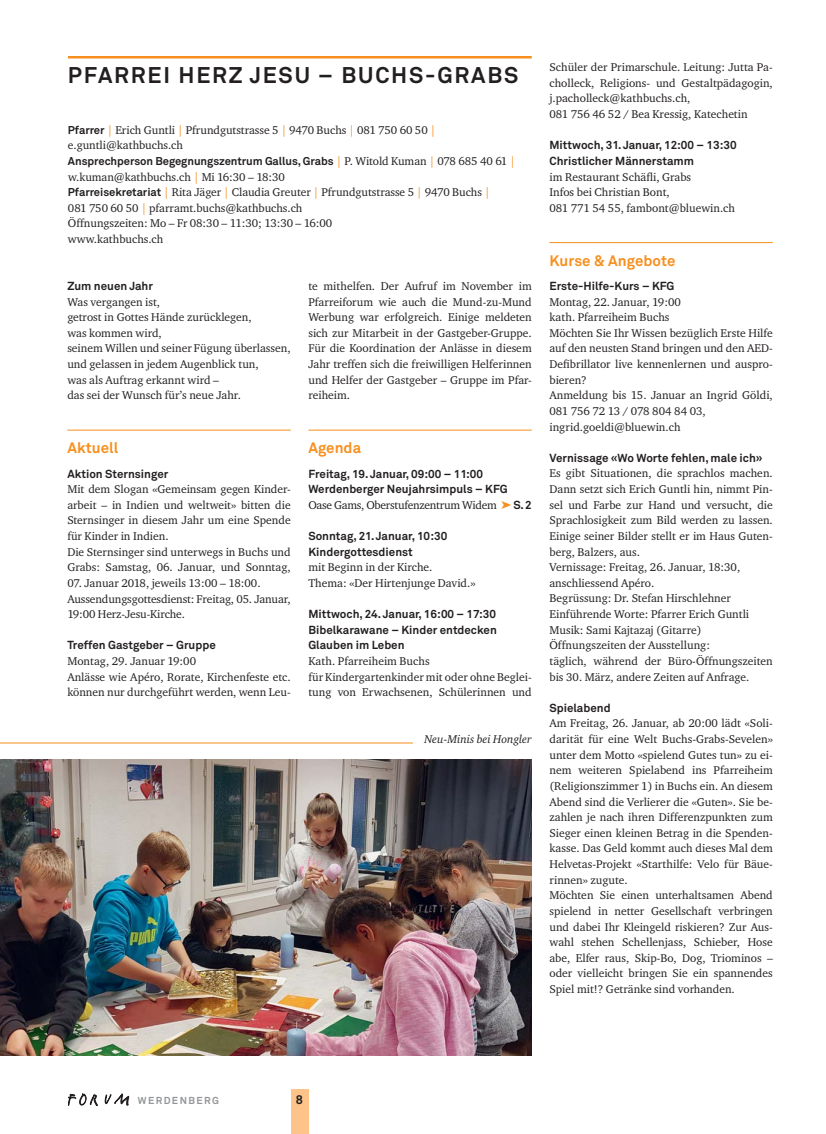
<style>
.page{position:relative;width:826px;height:1134px;background:#fff}
.page>*{position:absolute;margin:0;border:0;box-sizing:border-box;transform-origin:0 0}
.t1{font:700 22.5px "Akkurat";letter-spacing:.08em;color:#231f20}
.t2{font:700 15px "Akkurat";letter-spacing:.005em;color:#f78f1e}
.t3{font:700 12.5px "Akkurat";color:#231f20}
.t4{font:11.5px/15.6px "Charter ITC";color:#231f20}
.t5{font:700 11.5px/15.6px "Akkurat";color:#231f20}
.t6{font:11.5px "Charter ITC";letter-spacing:-.025em;color:#231f20}
.t7{font:italic 11.5px "Charter ITC";color:#231f20}
.t8{font:700 11.25px "Akkurat";letter-spacing:-.005em;color:#231f20}
.t9{font:700 10px "Akkurat";letter-spacing:.14em;color:#939598}
.s1{font-family:"Akkurat";font-weight:700;font-size:11.25px}
.s2{color:#f78f1e}
.s3{font-family:"Charter ITC";font-weight:400;font-size:11.5px;color:#f78f1e}
.s4{font-family:"Charter ITC";font-weight:400;font-size:11.5px}
</style>
<div class="page">
<svg style="left:105px;top:1094px;width:24px;height:11px"></svg>
<svg style="left:68px;top:1094px;width:29px;height:12px"></svg>
<div style="left:291px;top:1090px;width:17px;height:44px;background:#fdc388"></div>
<hr style="left:68px;top:56px;width:463px;height:2px;background:#f78f1e">
<hr style="left:67px;top:430px;width:224px;height:1px;background:#f78f1e">
<hr style="left:308px;top:430px;width:223px;height:1px;background:#f78f1e">
<hr style="left:549px;top:242px;width:223px;height:1px;background:#f78f1e">
<hr style="left:0;top:743px;width:413px;height:1px;background:#f78f1e">
<img style="left:0;top:759px;width:531px;height:296px">
<h1 class="t1" style="left:68px;top:67px;width:452px">PFARREI HERZ JESU – BUCHS-GRABS</h1>
<p class="t4" style="left:68px;top:122px;width:369px"><span class="s1">Pfarrer</span> <span class="s2">|</span> Erich Guntli <span class="s2">|</span> Pfrundgutstrasse 5 <span class="s2">|</span> 9470 Buchs <span class="s2">|</span> 081 750 60 50 <span class="s2">| </span>e.guntli@kathbuchs.ch</p>
<p class="t8" style="left:68px;top:157px;width:449px">Ansprechperson Begegnungszentrum Gallus, Grabs <span class="s3">|</span> <span class="s4">P. Witold Kuman</span> <span class="s3">|</span> <span class="s4">078 685 40 61</span> <span class="s3">|</span></p>
<p class="t4" style="left:68px;top:169px;width:424px">w.kuman@kathbuchs.ch <span class="s2">|</span> Mi 16:30 – 18:30<br><span class="s1">Pfarreisekretariat</span> <span class="s2">|</span> Rita Jäger <span class="s2">|</span> Claudia Greuter <span class="s2">|</span> Pfrundgutstrasse 5 <span class="s2">|</span> 9470 Buchs <span class="s2">| </span>081 750 60 50 <span class="s2">|</span> pfarramt.buchs@kathbuchs.ch<br>Öffnungszeiten: Mo – Fr 08:30 – 11:30; 13:30 – 16:00<br>www.kathbuchs.ch</p>
<p class="t5" style="left:67px;top:279px;width:87px">Zum neuen Jahr</p>
<p class="t4" style="left:67px;top:294px;width:225px">Was vergangen ist,<br>getrost in Gottes Hände zurücklegen,<br>was kommen wird,<br>seinem Willen und seiner Fügung überlassen, und gelassen in jedem Augenblick tun,<br>was als Auftrag erkannt wird –<br>das sei der Wunsch für’s neue Jahr.</p>
<p class="t4" style="left:308px;top:279px;width:225px;text-align:justify">te mithelfen. Der Aufruf im November im Pfarreiforum wie auch die Mund-zu-Mund Werbung war erfolgreich. Einige meldeten sich zur Mitarbeit in der Gastgeber-Gruppe.<br>Für die Koordination der Anlässe in diesem Jahr treffen sich die freiwilligen Helferinnen und Helfer der Gastgeber – Gruppe im Pfar&shy;reiheim.</p>
<h2 class="t2" style="left:67px;top:442px;width:52px">Aktuell</h2>
<p class="t5" style="left:67px;top:467px;width:102px">Aktion Sternsinger</p>
<p class="t4" style="left:67px;top:482px;width:225px">Mit dem Slogan «Gemeinsam gegen Kinder&shy;arbeit – in Indien und weltweit» bitten die Sternsinger in diesem Jahr um eine Spende für Kinder in Indien.<br>Die Sternsinger sind unterwegs in Buchs und Grabs: Samstag, 06. Januar, und Sonntag,</p>
<p class="t4" style="left:67px;top:575px;width:225px">07. Januar 2018, jeweils 13:00 – 18:00.<br>Aussendungsgottesdienst: Freitag, 05. Januar,<br>19:00 Herz-Jesu-Kirche.</p>
<p class="t5" style="left:67px;top:639px;width:150px">Treffen Gastgeber – Gruppe</p>
<p class="t4" style="left:67px;top:654px;width:225px">Montag, 29. Januar 19:00<br>Anlässe wie Apéro, Rorate, Kirchenfeste etc. können nur durchgeführt werden, wenn Leu-</p>
<h2 class="t2" style="left:308px;top:442px;width:54px">Agenda</h2>
<p class="t5" style="left:308px;top:467px;width:201px">Freitag, 19. Januar, 09:00 – 11:00<br>Werdenberger Neujahrsimpuls – KFG</p>
<p class="t6" style="left:308px;top:499px;width:190px">Oase Gams, Oberstufenzentrum Widem</p>
<p class="t5" style="left:513px;top:498px;width:20px">S. 2</p>
<p class="t5" style="left:308px;top:529px;width:140px">Sonntag, 21. Januar, 10:30<br>Kindergottesdienst</p>
<p class="t4" style="left:308px;top:560px;width:168px">mit Beginn in der Kirche.<br>Thema: «Der Hirtenjunge David.»</p>
<p class="t5" style="left:308px;top:608px;width:190px;text-align:justify">Mittwoch, 24. Januar, 16:00 – 17:30<br>Bibelkarawane – Kinder entdecken Glauben im Leben</p>
<p class="t4" style="left:308px;top:654px;width:225px">Kath. Pfarreiheim Buchs<br>für Kindergartenkinder mit oder ohne Beglei&shy;tung von Erwachsenen, Schülerinnen und</p>
<p class="t7" style="left:424px;top:734px;width:109px">Neu-Minis bei Hongler</p>
<p class="t4" style="left:549px;top:60px;width:225px">Schüler der Primarschule. Leitung: Jutta Pa&shy;cholleck, Religions- und Gestaltpädagogin, j.pacholleck@kathbuchs.ch,<br>081 756 46 52 / Bea Kressig, Katechetin</p>
<p class="t5" style="left:549px;top:139px;width:189px">Mittwoch, 31. Januar, 12:00 – 13:30<br>Christlicher Männerstamm</p>
<p class="t4" style="left:549px;top:169px;width:187px">im Restaurant Schäfli, Grabs<br>Infos bei Christian Bont,<br>081 771 54 55, fambont@bluewin.ch</p>
<h2 class="t2" style="left:549px;top:255px;width:127px">Kurse &amp; Angebote</h2>
<p class="t5" style="left:549px;top:279px;width:127px">Erste-Hilfe-Kurs – KFG</p>
<p class="t4" style="left:549px;top:294px;width:225px">Montag, 22. Januar, 19:00<br>kath. Pfarreiheim Buchs<br>Möchten Sie Ihr Wissen bezüglich Erste Hilfe auf den neusten Stand bringen und den AED-<br>Defibrillator live kennenlernen und auspro&shy;bieren?<br>Anmeldung bis 15. Januar an Ingrid Göldi,<br>081 756 72 13 / 078 804 84 03, ingrid.goeldi@bluewin.ch</p>
<p class="t5" style="left:549px;top:451px;width:215px">Vernissage «Wo Worte fehlen, male ich»</p>
<p class="t4" style="left:549px;top:466px;width:225px">Es gibt Situationen, die sprachlos machen.<br>Dann setzt sich Erich Guntli hin, nimmt Pin&shy;sel und Farbe zur Hand und versucht, die Sprachlosigkeit zum Bild werden zu lassen.<br>Einige seiner Bilder stellt er im Haus Guten&shy;berg, Balzers, aus.<br>Vernissage: Freitag, 26. Januar, 18:30, anschliessend Apéro.<br>Begrüssung: Dr. Stefan Hirschlehner Einführende Worte: Pfarrer Erich Guntli Musik: Sami Kajtazaj (Gitarre)<br>Öffnungszeiten der Ausstellung:<br>täglich, während der Büro-Öffnungszeiten bis 30. März, andere Zeiten auf Anfrage.</p>
<p class="t5" style="left:549px;top:701px;width:63px">Spielabend</p>
<p class="t4" style="left:549px;top:716px;width:225px">Am Freitag, 26. Januar, ab 20:00 lädt «Soli&shy;darität für eine Welt Buchs-Grabs-Sevelen» unter dem Motto «spielend Gutes tun» zu ei&shy;nem weiteren Spielabend ins Pfarreiheim (Religionszimmer 1) in Buchs ein. An diesem Abend sind die Verlierer die «Guten». Sie be&shy;zahlen je nach ihren Differenzpunkten zum Sieger einen kleinen Betrag in die Spenden&shy;kasse. Das Geld kommt auch dieses Mal dem Helvetas-Projekt «Starthilfe: Velo für Bäue&shy;rinnen» zugute.<br>Möchten Sie einen unterhaltsamen Abend spielend in netter Gesellschaft verbringen und dabei Ihr Kleingeld riskieren? Zur Aus&shy;wahl stehen Schellenjass, Schieber, Hose abe, Elfer raus, Skip-Bo, Dog, Triominos – oder vielleicht bringen Sie ein spannendes Spiel mit!? Getränke sind vorhanden.</p>
<p class="t9" style="left:138px;top:1097px;width:82px">WERDENBERG</p>
<p class="t3" style="left:296px;top:1095px;width:9px">8</p>
</div>
